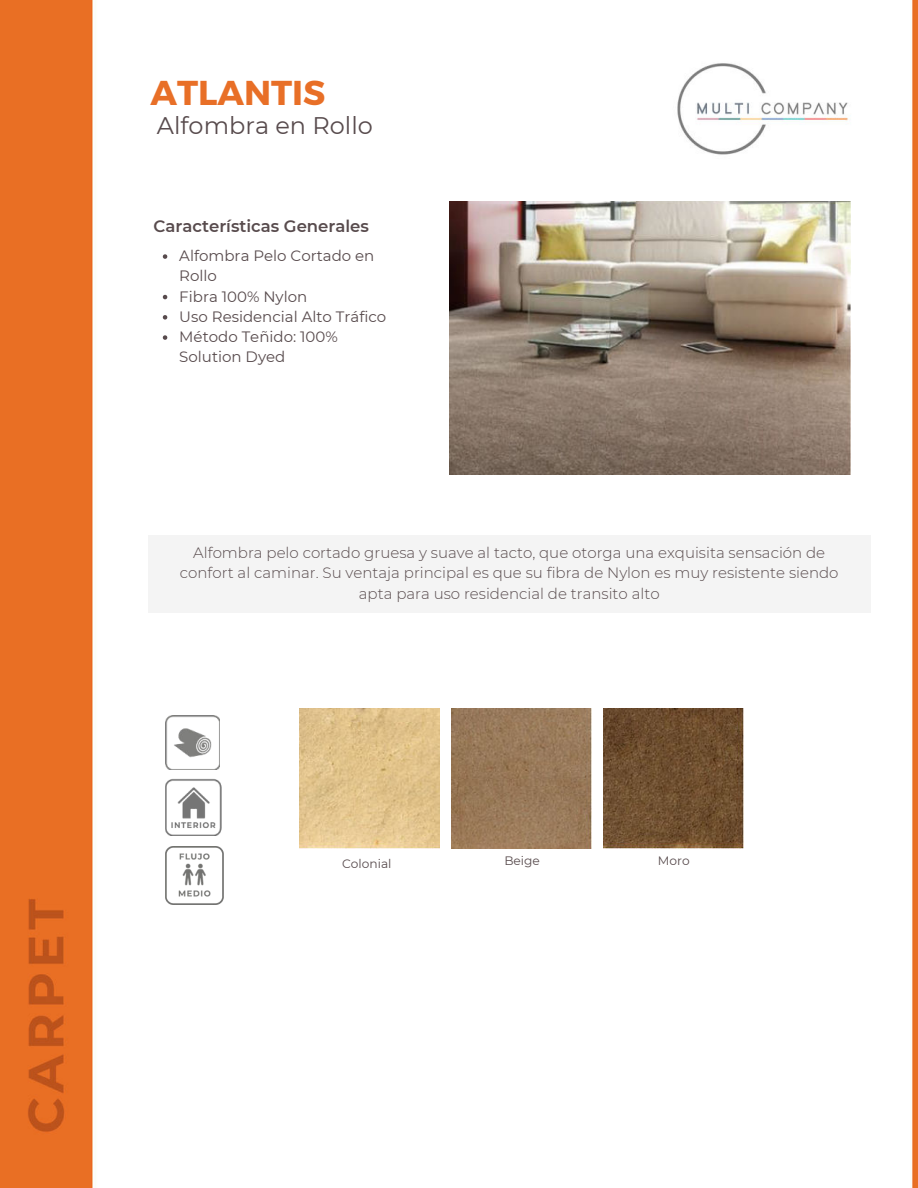
<style>
.page{position:relative;width:918px;height:1188px;background:#fff}
.page>*{position:absolute;margin:0;border:0;box-sizing:border-box;transform-origin:0 0}
.t1{font:700 34.5px "Montserrat";color:#e86f27}
.t2{font:24px "Montserrat";color:#584b4d}
.t3{font:600 16.5px "Montserrat";color:#584b4d}
.t4{font:300 15px/20.2px "Montserrat";color:#584b4d;text-align:center}
.t5{font:15px/20.2px "Montserrat";color:#584b4d}
.t6{font:12.15px "Montserrat";color:#584b4d}
</style>
<div class="page">
<div style="left:0;top:0;width:93px;height:1188px;background:#e96f24"></div>
<img style="left:912px;top:0;width:6px;height:1188px">
<img style="left:300px;top:708px;width:139px;height:141px">
<img style="left:449px;top:202px;width:402px;height:273px">
<img style="left:165px;top:778px;width:57px;height:57px">
<img style="left:677px;top:63px;width:172px;height:92px">
<img style="left:165px;top:715px;width:54px;height:54px">
<img style="left:165px;top:846px;width:59px;height:59px">
<div style="left:148px;top:535px;width:722px;height:77px;background:#f4f4f4"></div>
<img style="left:451px;top:708px;width:141px;height:141px">
<img style="left:603px;top:708px;width:141px;height:141px">
<svg style="left:163px;top:254px;width:4px;height:5px"></svg>
<svg style="left:163px;top:295px;width:4px;height:4px"></svg>
<svg style="left:163px;top:315px;width:4px;height:5px"></svg>
<svg style="left:163px;top:335px;width:4px;height:5px"></svg>
<h1 class="t1" style="left:151px;top:71px;width:176px">ATLANTIS</h1>
<h2 class="t2" style="left:157px;top:109px;width:217px">Alfombra en Rollo</h2>
<p class="t3" style="left:154px;top:215px;width:217px">Características Generales</p>
<p class="t5" style="left:179px;top:245px;width:209px">Alfombra Pelo Cortado en<br>Rollo<br>Fibra 100% Nylon<br>Uso Residencial Alto Tráfico<br>Método Teñido: 100%<br>Solution Dyed</p>
<p class="t4" style="left:180px;top:542px;width:660px">Alfombra pelo cortado gruesa y suave al tacto, que otorga una exquisita sensación de confort al caminar. Su ventaja principal es que su fibra de Nylon es muy resistente siendo apta para uso residencial de transito alto</p>
<p class="t6" style="left:342px;top:855px;width:51px">Colonial</p>
<p class="t6" style="left:504px;top:852px;width:37px">Beige</p>
<p class="t6" style="left:658px;top:852px;width:33px">Moro</p>
</div>
